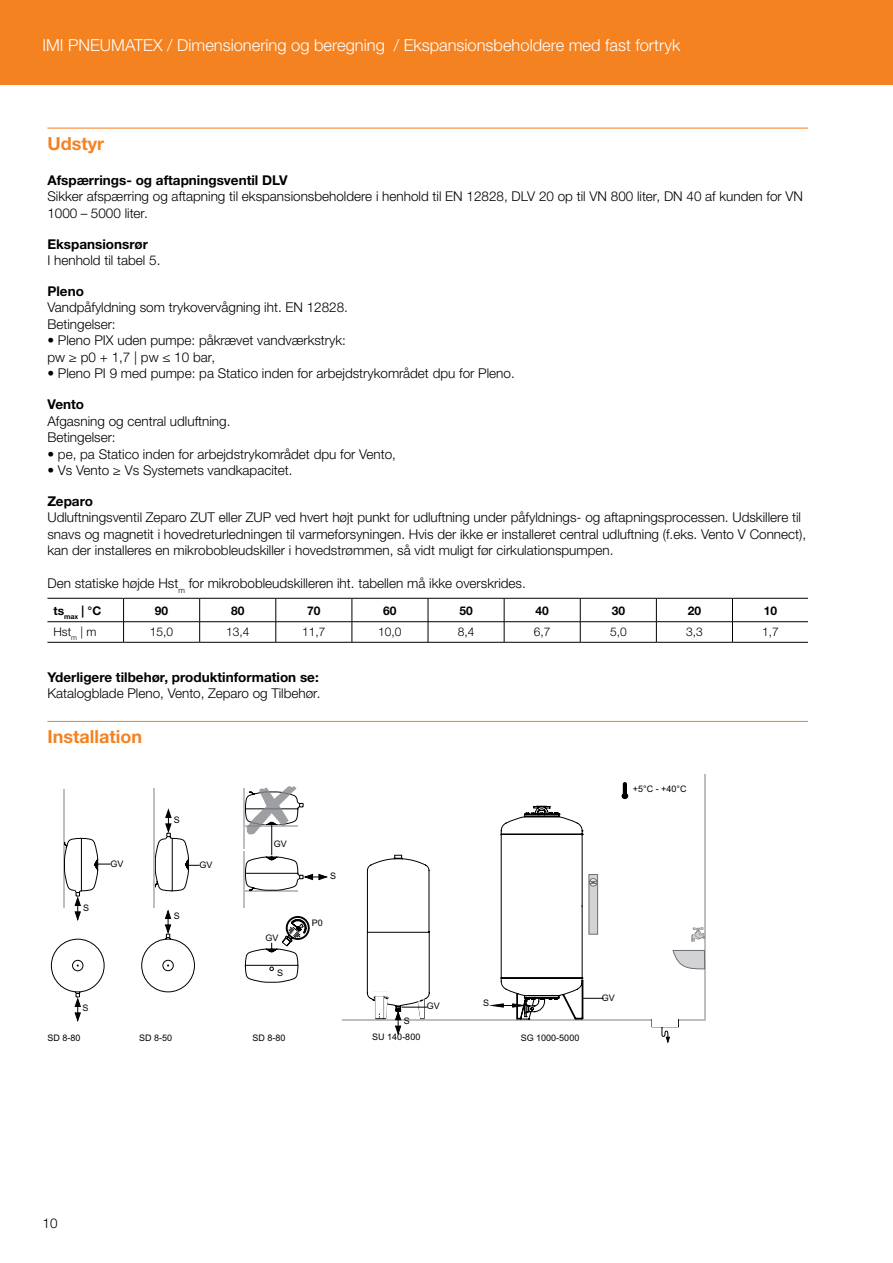
<style>
.page{position:relative;width:893px;height:1263px;background:#fff}
.page>*{position:absolute;margin:0;border:0;box-sizing:border-box;transform-origin:0 0}
.t1{font:700 18px "Helvetica Neue LTW1 G";color:#f58220}
.t2{font:300 16.5px "Helvetica Neue LTW1 G";color:#fff}
.t3{font:300 13.5px/16.5px "Helvetica Neue LTW1 G";color:#000}
.t4{font:700 13.5px "Helvetica Neue LTW1 G";color:#000}
.t5{font:300 12px "Helvetica Neue LTW1 G";color:#000}
.t6{font:700 12px "Helvetica Neue LTW1 G";color:#000}
.t7{font:9px "Arial";color:#000}
</style>
<div class="page">
<div style="left:0;top:0;width:893px;height:85px;background:#f58220"></div>
<hr style="left:47px;top:128px;width:761px;height:1px;background:#f58220">
<hr style="left:47px;top:721px;width:761px;height:1px;background:#f58220">
<hr style="left:47px;top:598px;width:77px;height:1px;background:#000">
<hr style="left:124px;top:598px;width:76px;height:1px;background:#000">
<hr style="left:200px;top:598px;width:76px;height:1px;background:#000">
<hr style="left:276px;top:598px;width:76px;height:1px;background:#000">
<hr style="left:352px;top:598px;width:76px;height:1px;background:#000">
<hr style="left:428px;top:598px;width:76px;height:1px;background:#000">
<hr style="left:504px;top:598px;width:76px;height:1px;background:#000">
<hr style="left:580px;top:598px;width:76px;height:1px;background:#000">
<hr style="left:656px;top:598px;width:76px;height:1px;background:#000">
<hr style="left:732px;top:598px;width:76px;height:1px;background:#000">
<hr style="left:47px;top:621px;width:77px;height:1px;background:#000">
<hr style="left:124px;top:621px;width:76px;height:1px;background:#000">
<svg style="left:123px;top:598px;width:1px;height:44px"></svg>
<hr style="left:200px;top:621px;width:76px;height:1px;background:#000">
<svg style="left:199px;top:598px;width:1px;height:44px"></svg>
<hr style="left:276px;top:621px;width:76px;height:1px;background:#000">
<svg style="left:276px;top:598px;width:1px;height:44px"></svg>
<hr style="left:352px;top:621px;width:76px;height:1px;background:#000">
<svg style="left:352px;top:598px;width:1px;height:44px"></svg>
<hr style="left:428px;top:621px;width:76px;height:1px;background:#000">
<svg style="left:428px;top:598px;width:1px;height:44px"></svg>
<hr style="left:504px;top:621px;width:76px;height:1px;background:#000">
<svg style="left:504px;top:598px;width:1px;height:44px"></svg>
<hr style="left:580px;top:621px;width:76px;height:1px;background:#000">
<svg style="left:580px;top:598px;width:1px;height:44px"></svg>
<hr style="left:656px;top:621px;width:76px;height:1px;background:#000">
<svg style="left:656px;top:598px;width:1px;height:44px"></svg>
<hr style="left:732px;top:621px;width:76px;height:1px;background:#000">
<svg style="left:732px;top:598px;width:1px;height:44px"></svg>
<hr style="left:47px;top:642px;width:77px;height:1px;background:#000">
<hr style="left:124px;top:642px;width:76px;height:1px;background:#000">
<hr style="left:200px;top:642px;width:76px;height:1px;background:#000">
<hr style="left:276px;top:642px;width:76px;height:1px;background:#000">
<hr style="left:352px;top:642px;width:76px;height:1px;background:#000">
<hr style="left:428px;top:642px;width:76px;height:1px;background:#000">
<hr style="left:504px;top:642px;width:76px;height:1px;background:#000">
<hr style="left:580px;top:642px;width:76px;height:1px;background:#000">
<hr style="left:656px;top:642px;width:76px;height:1px;background:#000">
<hr style="left:732px;top:642px;width:76px;height:1px;background:#000">
<hr style="left:705px;top:774px;width:1px;height:247px;background:#bcbec0">
<svg style="left:672px;top:950px;width:33px;height:19px"></svg>
<svg style="left:691px;top:927px;width:14px;height:14px"></svg>
<hr style="left:343px;top:1019px;width:363px;height:2px;background:#bcbec0">
<svg style="left:651px;top:1019px;width:28px;height:24px"></svg>
<div style="left:652px;top:1018px;width:26px;height:8px;background:#fff"></div>
<svg style="left:622px;top:782px;width:6px;height:17px"></svg>
<svg style="left:492px;top:806px;width:112px;height:214px"></svg>
<svg style="left:51px;top:786px;width:276px;height:235px"></svg>
<svg style="left:367px;top:855px;width:62px;height:179px"></svg>
<p class="t2" style="left:43px;top:35px;width:344px">IMI PNEUMATEX / Dimensionering og beregning</p>
<p class="t2" style="left:394px;top:35px;width:288px">/ Ekspansionsbeholdere med fast fortryk</p>
<h1 class="t1" style="left:47px;top:132px;width:58px">Udstyr</h1>
<p class="t4" style="left:47px;top:172px;width:242px">Afspærrings- og aftapningsventil DLV</p>
<p class="t3" style="left:47px;top:188px;width:757px">Sikker afspærring og aftapning til ekspansionsbeholdere i henhold til EN 12828, DLV 20 op til VN 800 liter, DN 40 af kunden for VN<br>1000 – 5000 liter.</p>
<p class="t4" style="left:47px;top:235px;width:102px">Ekspansionsrør</p>
<p class="t3" style="left:47px;top:252px;width:115px">I henhold til tabel 5.</p>
<p class="t4" style="left:47px;top:283px;width:38px">Pleno</p>
<p class="t3" style="left:47px;top:299px;width:302px">Vandpåfyldning som trykovervågning iht. EN 12828.<br>Betingelser:</p>
<p class="t3" style="left:47px;top:332px;width:300px">• Pleno PIX uden pumpe: påkrævet vandværkstryk: pw ≥ p0 + 1,7 | pw ≤ 10 bar,</p>
<p class="t3" style="left:47px;top:365px;width:469px">• Pleno PI 9 med pumpe: pa Statico inden for arbejdstrykområdet dpu for Pleno.</p>
<p class="t4" style="left:47px;top:396px;width:38px">Vento</p>
<p class="t3" style="left:47px;top:413px;width:184px">Afgasning og central udluftning.<br>Betingelser:</p>
<p class="t3" style="left:47px;top:445px;width:350px">• pe, pa Statico inden for arbejdstrykområdet dpu for Vento,</p>
<p class="t3" style="left:47px;top:462px;width:246px">• Vs Vento ≥ Vs Systemets vandkapacitet.</p>
<p class="t4" style="left:47px;top:493px;width:47px">Zeparo</p>
<p class="t3" style="left:47px;top:509px;width:760px">Udluftningsventil Zeparo ZUT eller ZUP ved hvert højt punkt for udluftning under påfyldnings- og aftapningsprocessen. Udskillere til snavs og magnetit i hovedreturledningen til varmeforsyningen. Hvis der ikke er installeret central udluftning (f.eks. Vento V Connect), kan der installeres en mikrobobleudskiller i hovedstrømmen, så vidt muligt før cirkulationspumpen.</p>
<p class="t3" style="left:47px;top:575px;width:480px">Den statiske højde Hst<sub>m</sub> for mikrobobleudskilleren iht. tabellen må ikke overskrides.</p>
<p class="t6" style="left:53px;top:604px;width:49px">ts<sub>max</sub> | °C</p>
<p class="t6" style="left:155px;top:604px;width:15px">90</p>
<p class="t6" style="left:231px;top:604px;width:15px">80</p>
<p class="t6" style="left:307px;top:604px;width:15px">70</p>
<p class="t6" style="left:383px;top:604px;width:15px">60</p>
<p class="t6" style="left:459px;top:604px;width:15px">50</p>
<p class="t6" style="left:536px;top:604px;width:15px">40</p>
<p class="t6" style="left:612px;top:604px;width:15px">30</p>
<p class="t6" style="left:688px;top:604px;width:15px">20</p>
<p class="t6" style="left:764px;top:604px;width:15px">10</p>
<p class="t5" style="left:53px;top:625px;width:44px">Hst<sub>m</sub> | m</p>
<p class="t5" style="left:150px;top:625px;width:25px">15,0</p>
<p class="t5" style="left:226px;top:625px;width:25px">13,4</p>
<p class="t5" style="left:302px;top:625px;width:25px">11,7</p>
<p class="t5" style="left:378px;top:625px;width:25px">10,0</p>
<p class="t5" style="left:458px;top:625px;width:18px">8,4</p>
<p class="t5" style="left:534px;top:625px;width:18px">6,7</p>
<p class="t5" style="left:610px;top:625px;width:18px">5,0</p>
<p class="t5" style="left:686px;top:625px;width:18px">3,3</p>
<p class="t5" style="left:762px;top:625px;width:18px">1,7</p>
<p class="t4" style="left:47px;top:669px;width:273px">Yderligere tilbehør, produktinformation se:</p>
<p class="t3" style="left:47px;top:685px;width:275px">Katalogblade Pleno, Vento, Zeparo og Tilbehør.</p>
<h1 class="t1" style="left:47px;top:726px;width:96px">Installation</h1>
<p class="t7" style="left:83px;top:901px;width:8px">S</p>
<p class="t7" style="left:174px;top:813px;width:8px">S</p>
<p class="t7" style="left:111px;top:858px;width:15px">GV</p>
<p class="t7" style="left:200px;top:859px;width:15px">GV</p>
<p class="t7" style="left:174px;top:909px;width:8px">S</p>
<p class="t7" style="left:83px;top:1002px;width:8px">S</p>
<p class="t7" style="left:274px;top:838px;width:15px">GV</p>
<p class="t7" style="left:266px;top:932px;width:15px">GV</p>
<p class="t7" style="left:277px;top:967px;width:8px">S</p>
<p class="t7" style="left:47px;top:1031px;width:35px">SD 8-80</p>
<p class="t7" style="left:139px;top:1031px;width:35px">SD 8-50</p>
<p class="t7" style="left:252px;top:1031px;width:35px">SD 8-80</p>
<p class="t7" style="left:330px;top:870px;width:8px">S</p>
<p class="t7" style="left:312px;top:917px;width:13px">P0</p>
<p class="t7" style="left:633px;top:783px;width:55px">+5°C - +40°C</p>
<p class="t7" style="left:404px;top:1015px;width:8px">S</p>
<p class="t7" style="left:427px;top:1000px;width:15px">GV</p>
<p class="t7" style="left:483px;top:997px;width:8px">S</p>
<p class="t7" style="left:372px;top:1031px;width:50px">SU 140-800</p>
<p class="t7" style="left:521px;top:1032px;width:60px">SG 1000-5000</p>
<p class="t7" style="left:602px;top:991px;width:15px">GV</p>
<p class="t3" style="left:43px;top:1215px;width:17px">10</p>
</div>
